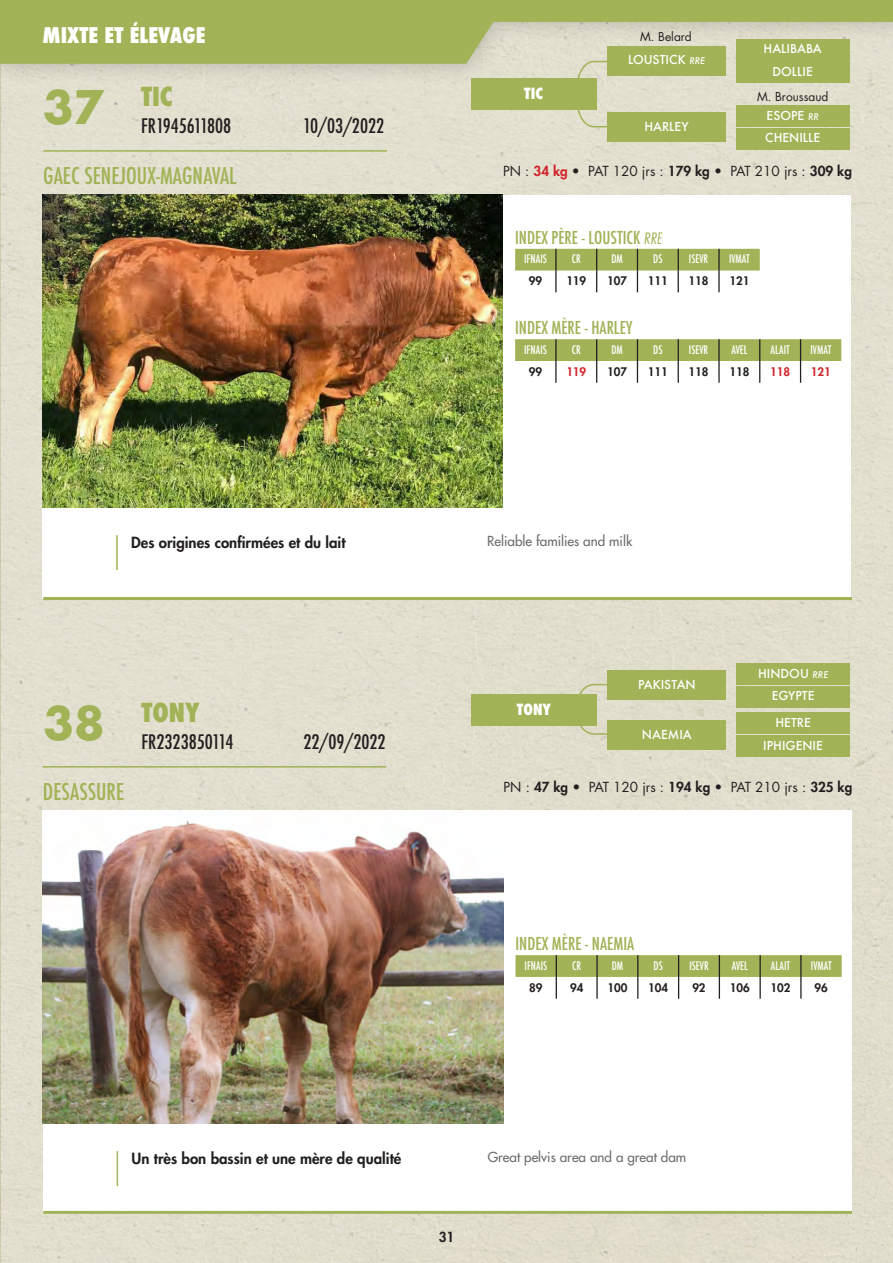
<style>
.page{position:relative;width:893px;height:1263px;background:#e3dfce}
.page>*{position:absolute;margin:0;border:0;box-sizing:border-box;transform-origin:0 0}
.t1{font:700 45px "Futura";color:#a1b356}
.t2{font:800 condensed 25.5px "Futura";color:#a1b356}
.t3{font:500 condensed 22.5px "Futura";color:#a1b356}
.t4{font:800 condensed 21px "Futura";color:#fff}
.t5{font:500 condensed 19.5px "Futura";color:#231f20}
.t6{font:500 condensed 17.25px "Futura";color:#a1b356}
.t7{font:800 15px "Futura Std";color:#231f20}
.t8{font:800 condensed 15px "Futura";color:#fff}
.t9{font:13.5px "Futura Std";color:#231f20}
.t10{font:500 13.5px "Futura Std";color:#6c6d70}
.t11{font:800 13.5px "Futura Std";color:#231f20}
.t12{font:500 12px "Futura";color:#fff}
.t13{font:12px "Futura Std";color:#231f20}
.t14{font:500 condensed 11.55px "Futura";color:#fff;scale:.96 1}
.t15{font:800 11.55px "Futura Std";color:#231f20}
.t16{font:800 11.55px "Futura Std";color:#d1232a}
.s1{font-style:italic;font-size:9px}
.s2{font-weight:800;color:#d1232a}
.s3{font-weight:800}
.s4{font-family:"Futura PT Cond";font-weight:400;font-style:italic;font-stretch:normal}
</style>
<div class="page">
<div style="left:44px;top:810px;width:808px;height:404px;background:#fff"></div>
<hr style="left:117px;top:1151px;width:1px;height:35px;background:#a1b356">
<img style="left:43px;top:810px;width:460px;height:314px">
<div style="left:736px;top:663px;width:114px;height:21px;background:#a1b356"></div>
<div style="left:736px;top:686px;width:114px;height:21px;background:#a1b356"></div>
<div style="left:736px;top:713px;width:114px;height:21px;background:#a1b356"></div>
<div style="left:736px;top:736px;width:114px;height:21px;background:#a1b356"></div>
<svg style="left:578px;top:683px;width:56px;height:52px"></svg>
<div style="left:608px;top:671px;width:118px;height:29px;background:#a1b356"></div>
<div style="left:608px;top:720px;width:118px;height:29px;background:#a1b356"></div>
<div style="left:471px;top:694px;width:126px;height:32px;background:#a1b356"></div>
<svg style="left:515px;top:955px;width:327px;height:44px"></svg>
<hr style="left:759px;top:977px;width:2px;height:22px;background:#231f20">
<hr style="left:800px;top:977px;width:2px;height:22px;background:#231f20">
<hr style="left:43px;top:766px;width:343px;height:1px;background:#a1b356">
<div style="left:42px;top:195px;width:809px;height:403px;background:#fff"></div>
<hr style="left:43px;top:1211px;width:809px;height:3px;background:#a1b356">
<img style="left:43px;top:195px;width:460px;height:313px">
<hr style="left:116px;top:535px;width:2px;height:35px;background:#a1b356">
<div style="left:0;top:0;width:893px;height:86px;background:#231f20;opacity:.19"></div>
<svg style="left:0;top:0;width:893px;height:64px;fill:#a1b356"></svg>
<div style="left:736px;top:39px;width:114px;height:21px;background:#a1b356"></div>
<div style="left:736px;top:62px;width:114px;height:21px;background:#a1b356"></div>
<div style="left:736px;top:105px;width:114px;height:22px;background:#a1b356"></div>
<div style="left:736px;top:128px;width:114px;height:21px;background:#a1b356"></div>
<svg style="left:576px;top:60px;width:60px;height:68px"></svg>
<div style="left:607px;top:46px;width:119px;height:29px;background:#a1b356"></div>
<div style="left:607px;top:113px;width:119px;height:29px;background:#a1b356"></div>
<div style="left:471px;top:78px;width:126px;height:32px;background:#a1b356"></div>
<svg style="left:515px;top:249px;width:245px;height:43px"></svg>
<hr style="left:718px;top:271px;width:2px;height:21px;background:#231f20">
<svg style="left:515px;top:339px;width:326px;height:44px"></svg>
<hr style="left:43px;top:150px;width:344px;height:2px;background:#a1b356">
<hr style="left:43px;top:597px;width:809px;height:3px;background:#a1b356">
<p class="t4" style="left:43px;top:20px;width:164px">MIXTE ET ÉLEVAGE</p>
<p class="t1" style="left:43px;top:75px;width:62px">37</p>
<p class="t2" style="left:141px;top:80px;width:33px">TIC</p>
<p class="t5" style="left:141px;top:114px;width:92px">FR1945611808</p>
<p class="t5" style="left:303px;top:114px;width:83px">10/03/2022</p>
<p class="t8" style="left:524px;top:83px;width:20px">TIC</p>
<p class="t13" style="left:640px;top:29px;width:53px">M. Belard</p>
<p class="t12" style="left:628px;top:52px;width:78px">LOUSTICK <span class="s1">RRE</span></p>
<p class="t12" style="left:644px;top:118px;width:46px">HARLEY</p>
<p class="t12" style="left:764px;top:40px;width:60px">HALIBABA</p>
<p class="t12" style="left:772px;top:63px;width:42px">DOLLIE</p>
<p class="t12" style="left:767px;top:107px;width:54px">ESOPE <span class="s1">RR</span></p>
<p class="t12" style="left:765px;top:130px;width:57px">CHENILLE</p>
<p class="t13" style="left:757px;top:89px;width:73px">M. Broussaud</p>
<p class="t3" style="left:43px;top:161px;width:195px">GAEC SENEJOUX-MAGNAVAL</p>
<p class="t9" style="left:503px;top:163px;width:350px">PN : <span class="s2">34 kg</span> • PAT 120 jrs : <span class="s3">179 kg</span> • PAT 210 jrs : <span class="s3">309 kg</span></p>
<p class="t6" style="left:515px;top:226px;width:149px">INDEX PÈRE - LOUSTICK <span class="s4">RRE</span></p>
<p class="t14" style="left:524px;top:252px;width:25px">IFNAIS</p>
<p class="t14" style="left:572px;top:252px;width:11px">CR</p>
<p class="t14" style="left:611px;top:252px;width:13px">DM</p>
<p class="t14" style="left:653px;top:252px;width:11px">DS</p>
<p class="t14" style="left:689px;top:252px;width:22px">ISEVR</p>
<p class="t14" style="left:729px;top:252px;width:23px">IVMAT</p>
<p class="t15" style="left:529px;top:274px;width:15px">99</p>
<p class="t15" style="left:566px;top:274px;width:21px">119</p>
<p class="t15" style="left:607px;top:274px;width:21px">107</p>
<p class="t15" style="left:648px;top:274px;width:21px">111</p>
<p class="t15" style="left:689px;top:274px;width:21px">118</p>
<p class="t15" style="left:729px;top:274px;width:21px">121</p>
<p class="t6" style="left:515px;top:317px;width:119px">INDEX MÈRE - HARLEY</p>
<p class="t14" style="left:524px;top:342px;width:25px">IFNAIS</p>
<p class="t14" style="left:572px;top:342px;width:11px">CR</p>
<p class="t14" style="left:611px;top:342px;width:13px">DM</p>
<p class="t14" style="left:653px;top:342px;width:11px">DS</p>
<p class="t14" style="left:689px;top:342px;width:22px">ISEVR</p>
<p class="t14" style="left:731px;top:342px;width:18px">AVEL</p>
<p class="t14" style="left:771px;top:342px;width:21px">ALAIT</p>
<p class="t14" style="left:811px;top:342px;width:23px">IVMAT</p>
<p class="t15" style="left:529px;top:364px;width:15px">99</p>
<p class="t16" style="left:566px;top:364px;width:21px">119</p>
<p class="t15" style="left:607px;top:364px;width:21px">107</p>
<p class="t15" style="left:648px;top:364px;width:21px">111</p>
<p class="t15" style="left:689px;top:364px;width:21px">118</p>
<p class="t15" style="left:729px;top:364px;width:21px">118</p>
<p class="t16" style="left:770px;top:364px;width:21px">118</p>
<p class="t16" style="left:811px;top:364px;width:21px">121</p>
<p class="t7" style="left:131px;top:532px;width:216px">Des origines confirmées et du lait</p>
<p class="t10" style="left:487px;top:533px;width:146px">Reliable families and milk</p>
<p class="t1" style="left:44px;top:691px;width:63px">38</p>
<p class="t2" style="left:141px;top:695px;width:60px">TONY</p>
<p class="t5" style="left:141px;top:730px;width:94px">FR2323850114</p>
<p class="t5" style="left:303px;top:730px;width:84px">22/09/2022</p>
<p class="t8" style="left:517px;top:699px;width:36px">TONY</p>
<p class="t12" style="left:638px;top:676px;width:59px">PAKISTAN</p>
<p class="t12" style="left:642px;top:726px;width:51px">NAEMIA</p>
<p class="t12" style="left:758px;top:665px;width:71px">HINDOU <span class="s1">RRE</span></p>
<p class="t12" style="left:772px;top:688px;width:44px">EGYPTE</p>
<p class="t12" style="left:775px;top:714px;width:37px">HETRE</p>
<p class="t12" style="left:763px;top:737px;width:61px">IPHIGENIE</p>
<p class="t3" style="left:43px;top:777px;width:83px">DESASSURE</p>
<p class="t9" style="left:503px;top:778px;width:350px">PN : <span class="s3">47 kg</span> • PAT 120 jrs : <span class="s3">194 kg</span> • PAT 210 jrs : <span class="s3">325 kg</span></p>
<p class="t6" style="left:515px;top:933px;width:120px">INDEX MÈRE - NAEMIA</p>
<p class="t14" style="left:525px;top:958px;width:25px">IFNAIS</p>
<p class="t14" style="left:572px;top:958px;width:11px">CR</p>
<p class="t14" style="left:612px;top:958px;width:13px">DM</p>
<p class="t14" style="left:654px;top:958px;width:11px">DS</p>
<p class="t14" style="left:689px;top:958px;width:22px">ISEVR</p>
<p class="t14" style="left:732px;top:958px;width:18px">AVEL</p>
<p class="t14" style="left:771px;top:958px;width:21px">ALAIT</p>
<p class="t14" style="left:811px;top:958px;width:23px">IVMAT</p>
<p class="t15" style="left:529px;top:980px;width:15px">89</p>
<p class="t15" style="left:570px;top:980px;width:15px">94</p>
<p class="t15" style="left:607px;top:980px;width:21px">100</p>
<p class="t15" style="left:648px;top:980px;width:21px">104</p>
<p class="t15" style="left:692px;top:980px;width:15px">92</p>
<p class="t15" style="left:730px;top:980px;width:21px">106</p>
<p class="t15" style="left:770px;top:980px;width:21px">102</p>
<p class="t15" style="left:815px;top:980px;width:15px">96</p>
<p class="t7" style="left:132px;top:1148px;width:271px">Un très bon bassin et une mère de qualité</p>
<p class="t10" style="left:488px;top:1149px;width:200px">Great pelvis area and a great dam</p>
<p class="t11" style="left:439px;top:1229px;width:17px">31</p>
</div>
